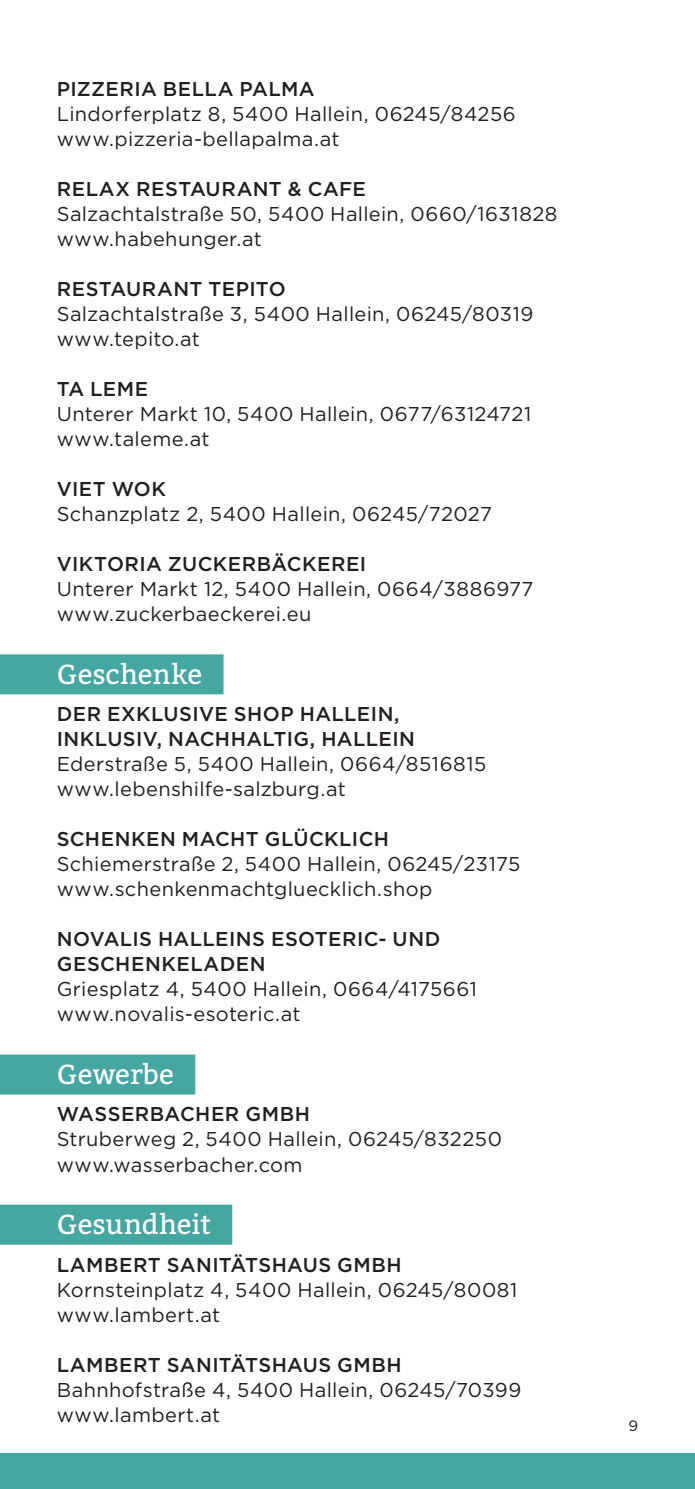
<style>
.page{position:relative;width:695px;height:1489px;background:#fff}
.page>*{position:absolute;margin:0;border:0;box-sizing:border-box;transform-origin:0 0}
.t1{font:27.5px "Bitter";color:#fff}
.t2{font:20px/25px "Gotham";letter-spacing:.015em;color:#231f20}
.t3{font:500 20px/25px "Gotham";letter-spacing:.02em;color:#231f20}
.t4{font:15px "Gotham";color:#231f20}
</style>
<div class="page">
<div style="left:0;top:1453px;width:694px;height:35px;background:#45a7a2"></div>
<div style="left:0;top:654px;width:223px;height:40px;background:#45a7a2"></div>
<div style="left:0;top:1054px;width:195px;height:40px;background:#45a7a2"></div>
<div style="left:0;top:1204px;width:232px;height:40px;background:#45a7a2"></div>
<p class="t3" style="left:57px;top:76px;width:259px">PIZZERIA BELLA PALMA</p>
<p class="t2" style="left:57px;top:101px;width:460px">Lindorferplatz 8, 5400 Hallein, 06245/84256 www.pizzeria-bellapalma.at</p>
<p class="t3" style="left:57px;top:176px;width:311px">RELAX RESTAURANT &amp; CAFE</p>
<p class="t2" style="left:57px;top:201px;width:502px">Salzachtalstraße 50, 5400 Hallein, 0660/1631828 www.habehunger.at</p>
<p class="t3" style="left:57px;top:276px;width:230px">RESTAURANT TEPITO</p>
<p class="t2" style="left:57px;top:301px;width:478px">Salzachtalstraße 3, 5400 Hallein, 06245/80319 www.tepito.at</p>
<p class="t3" style="left:57px;top:376px;width:93px">TA LEME</p>
<p class="t2" style="left:57px;top:401px;width:476px">Unterer Markt 10, 5400 Hallein, 0677/63124721 www.taleme.at</p>
<p class="t3" style="left:57px;top:476px;width:111px">VIET WOK</p>
<p class="t2" style="left:57px;top:501px;width:436px">Schanzplatz 2, 5400 Hallein, 06245/72027</p>
<p class="t3" style="left:57px;top:551px;width:311px">VIKTORIA ZUCKERBÄCKEREI</p>
<p class="t2" style="left:57px;top:576px;width:478px">Unterer Markt 12, 5400 Hallein, 0664/3886977 www.zuckerbaeckerei.eu</p>
<h1 class="t1" style="left:57px;top:656px;width:147px">Geschenke</h1>
<p class="t3" style="left:57px;top:701px;width:360px">DER EXKLUSIVE SHOP HALLEIN,<br>INKLUSIV, NACHHALTIG, HALLEIN</p>
<p class="t2" style="left:57px;top:751px;width:431px">Ederstraße 5, 5400 Hallein, 0664/8516815 www.lebenshilfe-salzburg.at</p>
<p class="t3" style="left:57px;top:826px;width:334px">SCHENKEN MACHT GLÜCKLICH</p>
<p class="t2" style="left:57px;top:851px;width:465px">Schiemerstraße 2, 5400 Hallein, 06245/23175 www.schenkenmachtgluecklich.shop</p>
<p class="t3" style="left:57px;top:926px;width:385px">NOVALIS HALLEINS ESOTERIC- UND<br>GESCHENKELADEN</p>
<p class="t2" style="left:57px;top:976px;width:422px">Griesplatz 4, 5400 Hallein, 0664/4175661 www.novalis-esoteric.at</p>
<h1 class="t1" style="left:57px;top:1056px;width:119px">Gewerbe</h1>
<p class="t3" style="left:57px;top:1101px;width:255px">WASSERBACHER GMBH</p>
<p class="t2" style="left:57px;top:1126px;width:446px">Struberweg 2, 5400 Hallein, 06245/832250 www.wasserbacher.com</p>
<h1 class="t1" style="left:57px;top:1206px;width:156px">Gesundheit</h1>
<p class="t3" style="left:57px;top:1251px;width:346px">LAMBERT SANITÄTSHAUS GMBH</p>
<p class="t2" style="left:57px;top:1276px;width:462px">Kornsteinplatz 4, 5400 Hallein, 06245/80081 www.lambert.at</p>
<p class="t3" style="left:57px;top:1351px;width:346px">LAMBERT SANITÄTSHAUS GMBH</p>
<p class="t2" style="left:57px;top:1376px;width:466px">Bahnhofstraße 4, 5400 Hallein, 06245/70399 www.lambert.at</p>
<p class="t4" style="left:628px;top:1416px;width:11px">9</p>
</div>
